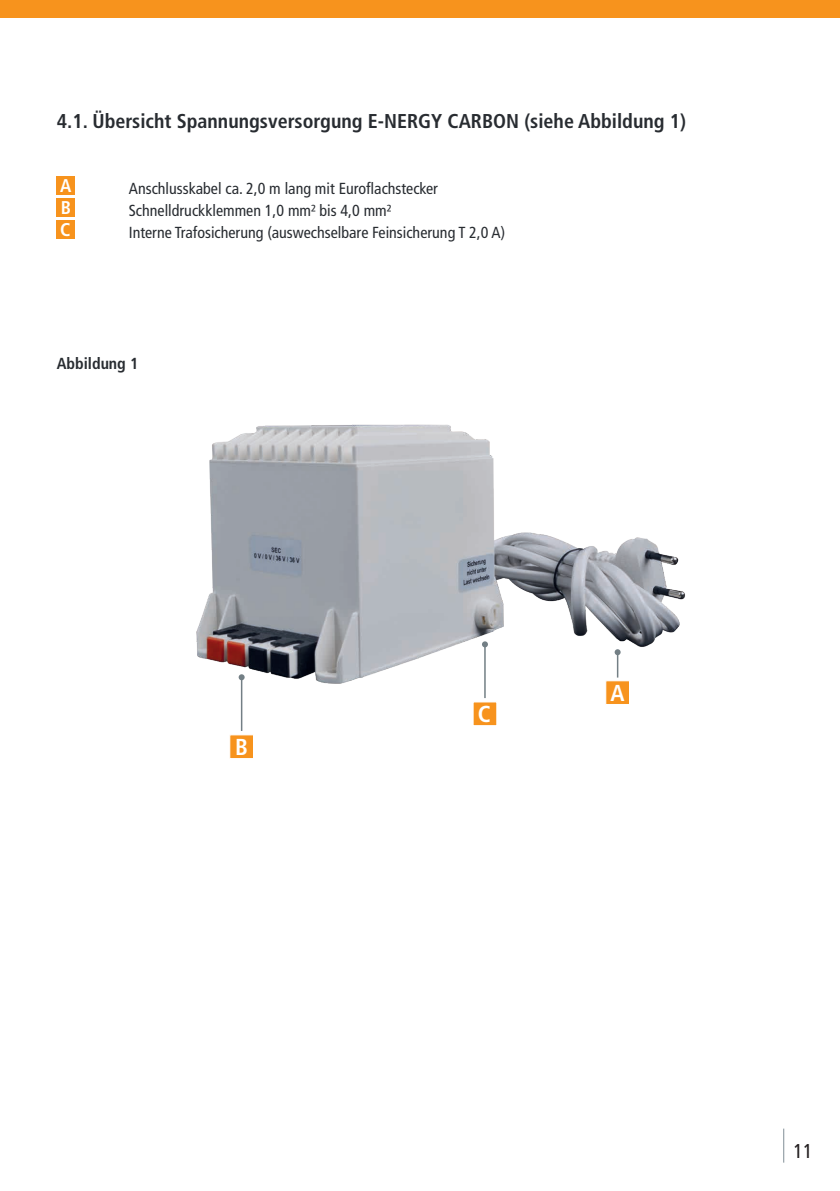
<style>
.page{position:relative;width:840px;height:1191px;background:#fff}
.page>*{position:absolute;margin:0;border:0;box-sizing:border-box;transform-origin:0 0}
.t1{font:700 condensed 23px "Frutiger LT Std";color:#fff}
.t2{font:700 condensed 20px "Frutiger LT Std";color:#282c31}
.t3{font:condensed 20px "Frutiger LT Std";color:#231f20}
.t4{font:700 condensed 18.4px "Frutiger LT Std";color:#fff}
.t5{font:condensed 16px "Frutiger LT Std";color:#282c31}
.t6{font:700 condensed 16px "Frutiger LT Std";color:#282c31}
</style>
<div class="page">
<hr style="left:782px;top:1128px;width:1px;height:34px;background:#828f96">
<div style="left:0;top:0;width:839px;height:17px;background:#f7931d"></div>
<img style="left:196px;top:424px;width:489px;height:307px">
<div style="left:57px;top:176px;width:18px;height:18px;background:#f7931d"></div>
<div style="left:57px;top:198px;width:18px;height:18px;background:#f7931d"></div>
<div style="left:57px;top:220px;width:18px;height:18px;background:#f7931d"></div>
<svg style="left:229px;top:735px;width:24px;height:23px"></svg>
<hr style="left:241px;top:677px;width:1px;height:54px;background:#737f85">
<svg style="left:238px;top:674px;width:6px;height:6px"></svg>
<svg style="left:472px;top:701px;width:25px;height:25px"></svg>
<hr style="left:484px;top:644px;width:1px;height:54px;background:#737f85">
<svg style="left:481px;top:641px;width:6px;height:6px"></svg>
<svg style="left:604px;top:680px;width:26px;height:25px"></svg>
<hr style="left:616px;top:652px;width:2px;height:25px;background:#737f85">
<svg style="left:614px;top:649px;width:6px;height:6px"></svg>
<p class="t2" style="left:57px;top:110px;width:630px">4.1. Übersicht Spannungsversorgung E-NERGY CARBON (siehe Abbildung 1)</p>
<p class="t4" style="left:60px;top:175px;width:13px">A</p>
<p class="t5" style="left:129px;top:180px;width:310px">Anschlusskabel ca. 2,0 m lang mit Euroflachstecker</p>
<p class="t4" style="left:61px;top:197px;width:12px">B</p>
<p class="t5" style="left:129px;top:202px;width:264px">Schnelldruckklemmen 1,0 mm² bis 4,0 mm²</p>
<p class="t4" style="left:60px;top:219px;width:12px">C</p>
<p class="t5" style="left:129px;top:224px;width:377px">Interne Trafosicherung (auswechselbare Feinsicherung T 2,0 A)</p>
<p class="t6" style="left:57px;top:354px;width:83px">Abbildung 1</p>
<h1 class="t1" style="left:235px;top:733px;width:14px">B</h1>
<h1 class="t1" style="left:477px;top:701px;width:14px">C</h1>
<h1 class="t1" style="left:610px;top:679px;width:16px">A</h1>
<p class="t3" style="left:793px;top:1139px;width:21px">11</p>
</div>
